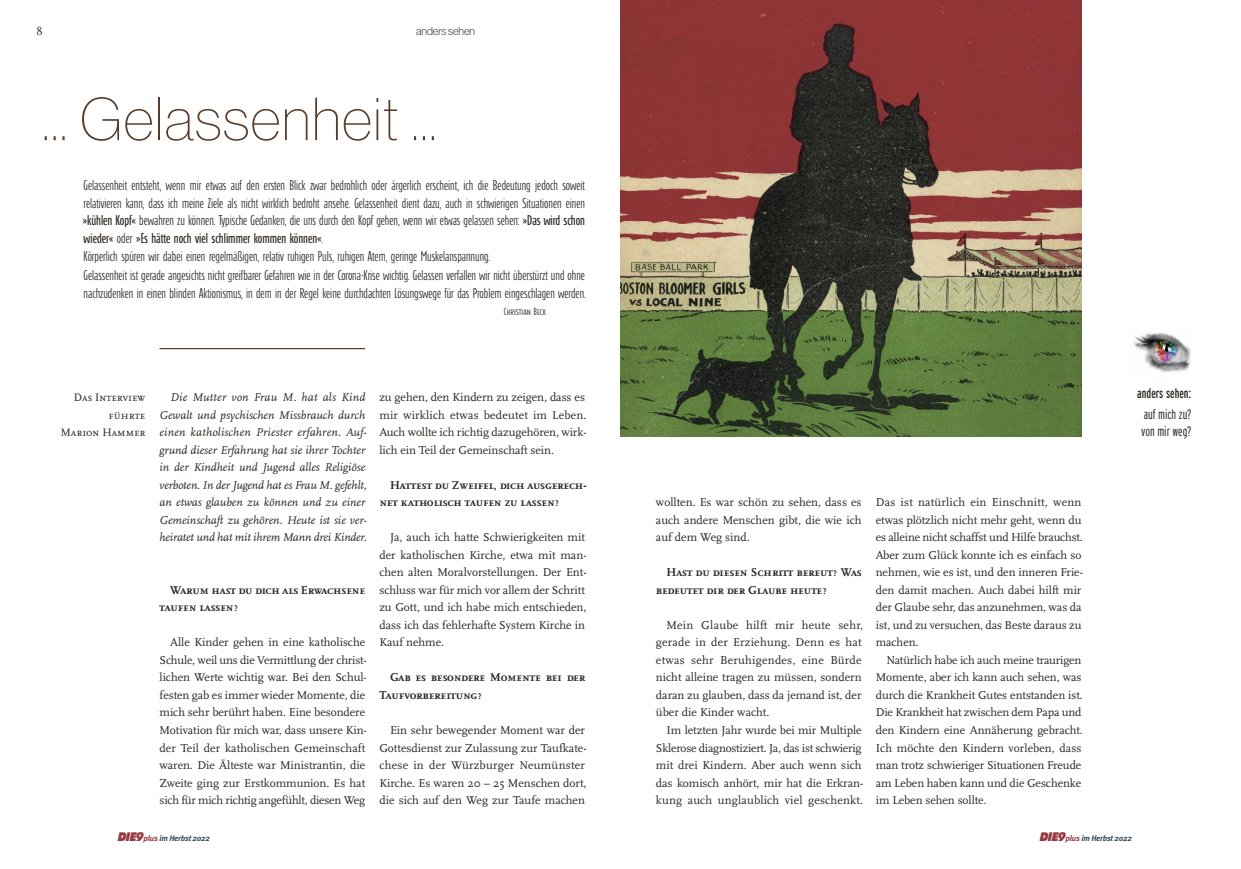
<style>
.page{position:relative;width:1241px;height:869px;background:#fff}
.page>*{position:absolute;margin:0;border:0;box-sizing:border-box;transform-origin:0 0}
.t1{font:59.38px "N Haas Grotesk DS Std 25 Th";letter-spacing:.025em;color:#5a3b28}
.t2{font:300 13.75px/17.5px "Golary Red";color:#2a251f;text-align:justify}
.t3{font:300 extra-condensed 13.75px/16.2px "Interstate";color:#2a251f}
.t4{font:extra-condensed 13.75px "Interstate";color:#2a251f}
.t5{font:11.88px/17.5px "Scala";letter-spacing:-.005em;color:#2a251f}
.t6{font:italic 11.88px/17.5px "Scala";color:#2a251f}
.t7{font:700 11.88px/17.5px "Scala Caps";color:#2a251f}
.t8{font:11.25px/17.5px "Scala Caps";color:#2a251f;text-align:right}
.t9{font:11.25px "N Haas Grotesk DS Pro 35 X Lt";color:#2a251f}
.t10{font:11.25px "Scala";color:#2a251f}
.t11{font:10px "Golary Red Light Caps";color:#2a251f}
.t12{font:italic 700 8.12px "Meta";letter-spacing:-.025em;color:#394a57}
.s1{font-weight:400}
.s2{font-family:"Diamanti Condensed EF";font-weight:900;font-size:13px;color:#963b41}
.s3{color:#963b41}
</style>
<div class="page">
<hr style="left:159px;top:348px;width:206px;height:1px;background:#5a3b28">
<img style="left:620px;top:0;width:461px;height:436px">
<img style="left:1133px;top:332px;width:58px;height:40px">
<p class="t10" style="left:36px;top:26px;width:8px">8</p>
<p class="t9" style="left:416px;top:27px;width:61px">anders sehen</p>
<h1 class="t1" style="left:42px;top:98px;width:396px">… Gelassenheit …</h1>
<p class="t2" style="left:83px;top:177px;width:503px">Gelassenheit entsteht, wenn mir etwas auf den ersten Blick zwar bedrohlich oder ärgerlich erscheint, ich die Bedeutung jedoch soweit relativieren kann, dass ich meine Ziele als nicht wirklich bedroht ansehe. Gelassenheit dient dazu, auch in schwierigen Situationen einen <span class="s1">»kühlen Kopf«</span> bewahren zu können. Typische Gedanken, die uns durch den Kopf gehen, wenn wir etwas gelassen sehen: <span class="s1">»Das wird schon wieder«</span> oder <span class="s1">»Es hätte noch viel schlimmer kommen können«</span>.</p>
<p class="t2" style="left:84px;top:247px;width:503px;line-height:18.8px">Körperlich spüren wir dabei einen regelmäßigen, relativ ruhigen Puls, ruhigen Atem, geringe Muskelanspannung.<br>Gelassenheit ist gerade angesichts nicht greifbarer Gefahren wie in der Corona-Krise wichtig. Gelassen verfallen wir nicht überstürzt und ohne</p>
<p class="t2" style="left:84px;top:284px;width:503px">nachzudenken in einen blinden Aktionismus, in dem in der Regel keine durchdachten Lösungswege für das Problem eingeschlagen werden.</p>
<p class="t11" style="left:504px;top:308px;width:44px">Christian Beck</p>
<p class="t8" style="left:61px;top:389px;width:86px">Das Interview führte<br>Marion Hammer</p>
<p class="t6" style="left:159px;top:389px;width:208px;text-indent:11px">Die Mutter von Frau M. hat als Kind Gewalt und psychischen Missbrauch durch einen katholischen Priester erfahren. Auf&shy;grund dieser Erfahrung hat sie ihrer Tochter in der Kindheit und Jugend alles Religiöse verboten. In der Jugend hat es Frau M. gefehlt, an etwas glauben zu können und zu einer Gemeinschaft zu gehören. Heute ist sie ver&shy;heiratet und hat mit ihrem Mann drei Kinder.</p>
<p class="t7" style="left:159px;top:581px;width:207px;text-indent:11px">Warum hast du dich als Erwachsene taufen lassen?</p>
<p class="t5" style="left:159px;top:634px;width:209px;text-indent:11px">Alle Kinder gehen in eine katholische Schule, weil uns die Vermittlung der christ&shy;lichen Werte wichtig war. Bei den Schul&shy;festen gab es immer wieder Momente, die mich sehr berührt haben. Eine besondere Motivation für mich war, dass unsere Kin&shy;der Teil der katholischen Gemeinschaft waren. Die Älteste war Ministrantin, die Zweite ging zur Erstkommunion. Es hat sich für mich richtig angefühlt, diesen Weg</p>
<p class="t12" style="left:118px;top:834px;width:93px"><span class="s2">DIE9</span><span class="s3">plus</span> im Herbst 2022</p>
<p class="t5" style="left:379px;top:389px;width:209px">zu gehen, den Kindern zu zeigen, dass es mir wirklich etwas bedeutet im Leben.<br>Auch wollte ich richtig dazugehören, wirk&shy;lich ein Teil der Gemeinschaft sein.</p>
<p class="t7" style="left:379px;top:476px;width:209px;text-indent:11px">Hattest du Zweifel, dich ausgerech&shy;net katholisch taufen zu lassen?</p>
<p class="t5" style="left:379px;top:529px;width:209px;text-indent:11px">Ja, auch ich hatte Schwierigkeiten mit der katholischen Kirche, etwa mit man&shy;chen alten Moralvorstellungen. Der Ent&shy;schluss war für mich vor allem der Schritt zu Gott, und ich habe mich entschieden, dass ich das fehlerhafte System Kirche in Kauf nehme.</p>
<p class="t7" style="left:379px;top:668px;width:207px;text-indent:11px">Gab es besondere Momente bei der<br>Taufvorbereitung?</p>
<p class="t5" style="left:379px;top:721px;width:209px;text-indent:11px">Ein sehr bewegender Moment war der Gottesdienst zur Zulassung zur Taufkate&shy;chese in der Würzburger Neumünster Kirche. Es waren 20 – 25 Menschen dort, die sich auf den Weg zur Taufe machen</p>
<p class="t4" style="left:1137px;top:385px;width:56px">anders sehen:</p>
<p class="t3" style="left:1141px;top:406px;width:52px">auf mich zu? von mir weg?</p>
<p class="t5" style="left:656px;top:494px;width:207px;text-align:justify">wollten. Es war schön zu sehen, dass es auch andere Menschen gibt, die wie ich auf dem Weg sind.</p>
<p class="t7" style="left:656px;top:563px;width:207px;text-indent:11px">Hast du diesen Schritt bereut? Was bedeutet dir der Glaube heute?</p>
<p class="t5" style="left:656px;top:616px;width:208px;text-indent:11px">Mein Glaube hilft mir heute sehr, gerade in der Erziehung. Denn es hat etwas sehr Beruhigendes, eine Bürde nicht alleine tragen zu müssen, sondern daran zu glauben, dass da jemand ist, der über die Kinder wacht.</p>
<p class="t5" style="left:656px;top:721px;width:209px;text-indent:11px">Im letzten Jahr wurde bei mir Multiple Sklerose diagnostiziert. Ja, das ist schwierig mit drei Kindern. Aber auch wenn sich das komisch anhört, mir hat die Erkran&shy;kung auch unglaublich viel geschenkt.</p>
<p class="t5" style="left:875px;top:494px;width:209px">Das ist natürlich ein Einschnitt, wenn etwas plötzlich nicht mehr geht, wenn du es alleine nicht schaffst und Hilfe brauchst.<br>Aber zum Glück konnte ich es einfach so nehmen, wie es ist, und den inneren Frie&shy;den damit machen. Auch dabei hilft mir der Glaube sehr, das anzunehmen, was da ist, und zu versuchen, das Beste daraus zu machen.</p>
<p class="t5" style="left:875px;top:651px;width:208px;text-indent:11px">Natürlich habe ich auch meine traurigen Momente, aber ich kann auch sehen, was durch die Krankheit Gutes entstanden ist.<br>Die Krankheit hat zwischen dem Papa und den Kindern eine Annäherung gebracht.<br>Ich möchte den Kindern vorleben, dass man trotz schwieriger Situationen Freude am Leben haben kann und die Geschenke im Leben sehen sollte.</p>
<p class="t12" style="left:1040px;top:834px;width:93px"><span class="s2">DIE9</span><span class="s3">plus</span> im Herbst 2022</p>
</div>
